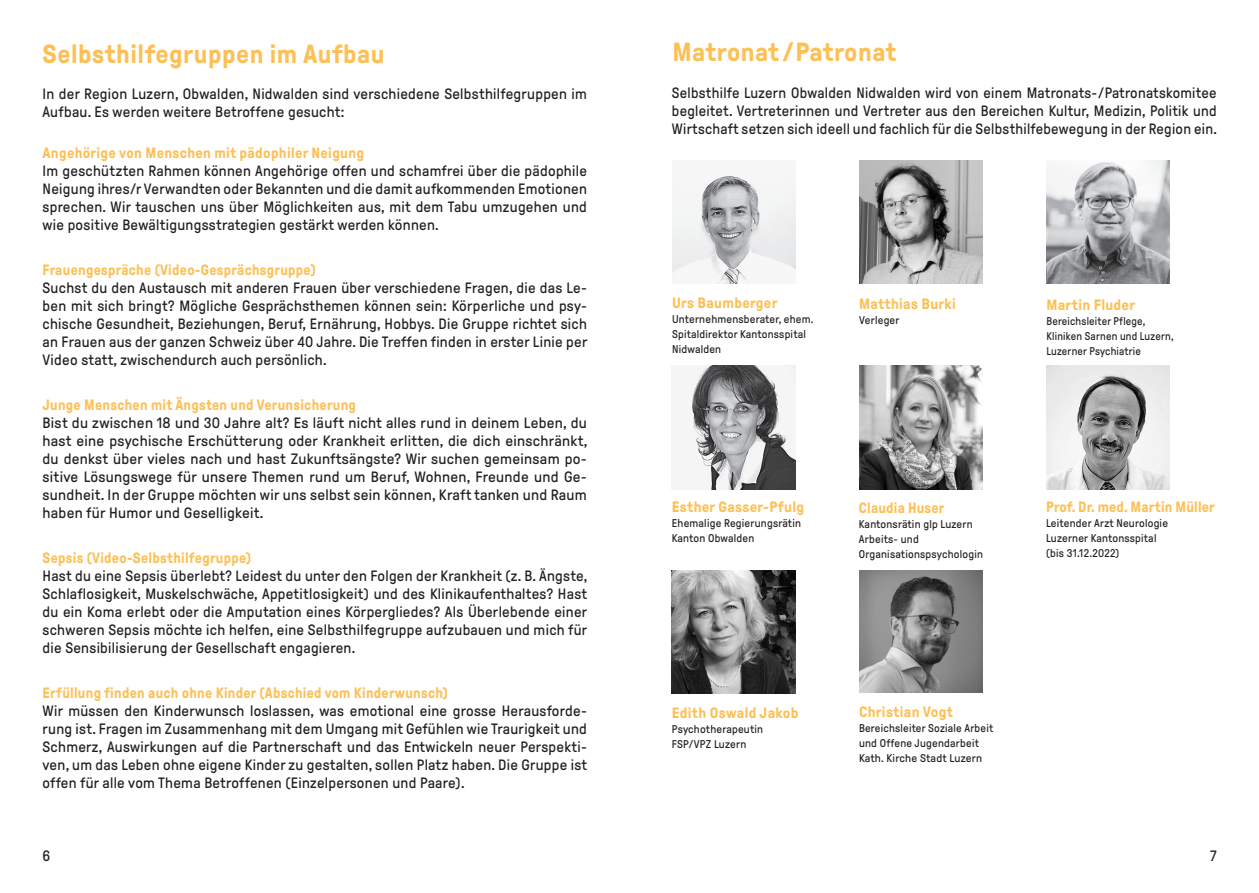
<style>
.page{position:relative;width:1259px;height:893px;background:#fff}
.page>*{position:absolute;margin:0;border:0;box-sizing:border-box;transform-origin:0 0}
.t1{font:700 26.25px "GT Pressura";letter-spacing:.02em;color:#fdc056}
.t2{font:15px/18px "GT Pressura";letter-spacing:.02em;color:#231f20;text-align:justify}
.t3{font:700 15px "GT Pressura";letter-spacing:.02em;color:#fdc056;scale:.96 1}
.t4{font:700 15px "GT Pressura";letter-spacing:.02em;color:#fdc056}
.t5{font:11.25px/15px "GT Pressura";letter-spacing:.02em;color:#231f20}
.t6{font:11.25px/15px "GT Pressura";letter-spacing:.02em;color:#231f20;scale:.96 1}
</style>
<div class="page">
<img style="left:689px;top:366px;width:106px;height:123px">
<img style="left:1046px;top:366px;width:123px;height:123px">
<img style="left:859px;top:366px;width:123px;height:123px">
<img style="left:672px;top:176px;width:123px;height:107px">
<img style="left:672px;top:571px;width:123px;height:123px">
<img style="left:859px;top:571px;width:123px;height:121px">
<img style="left:1046px;top:160px;width:123px;height:123px">
<img style="left:859px;top:160px;width:123px;height:123px">
<h1 class="t1" style="left:43px;top:40px;width:344px">Selbsthilfegruppen im Aufbau</h1>
<h1 class="t1" style="left:672px;top:38px;width:225px">Matronat/Patronat</h1>
<p class="t2" style="left:43px;top:85px;width:546px">In der Region Luzern, Obwalden, Nidwalden sind verschiedene Selbsthilfegruppen im<br>Aufbau. Es werden weitere Betroffene gesucht:</p>
<p class="t4" style="left:43px;top:145px;width:323px">Angehörige von Menschen mit pädophiler Neigung</p>
<p class="t2" style="left:43px;top:162px;width:546px">Im geschützten Rahmen können Angehörige offen und schamfrei über die pädophile Neigung ihres/r Verwandten oder Bekannten und die damit aufkommenden Emotionen sprechen. Wir tauschen uns über Möglichkeiten aus, mit dem Tabu umzugehen und wie positive Bewältigungsstrategien gestärkt werden können.</p>
<p class="t3" style="left:43px;top:262px;width:286px">Frauengespräche (Video-Gesprächsgruppe)</p>
<p class="t2" style="left:43px;top:279px;width:546px">Suchst du den Austausch mit anderen Frauen über verschiedene Fragen, die das Le&shy;ben mit sich bringt? Mögliche Gesprächsthemen können sein: Körperliche und psy&shy;chische Gesundheit, Beziehungen, Beruf, Ernährung, Hobbys. Die Gruppe richtet sich an Frauen aus der ganzen Schweiz über 40 Jahre. Die Treffen finden in erster Linie per Video statt, zwischendurch auch persönlich.</p>
<p class="t3" style="left:43px;top:397px;width:328px">Junge Menschen mit Ängsten und Verunsicherung</p>
<p class="t2" style="left:43px;top:414px;width:546px">Bist du zwischen 18 und 30 Jahre alt? Es läuft nicht alles rund in deinem Leben, du hast eine psychische Erschütterung oder Krankheit erlitten, die dich einschränkt, du denkst über vieles nach und hast Zukunftsängste? Wir suchen gemeinsam po&shy;sitive Lösungswege für unsere Themen rund um Beruf, Wohnen, Freunde und Ge&shy;sundheit. In der Gruppe möchten wir uns selbst sein können, Kraft tanken und Raum haben für Humor und Geselligkeit.</p>
<p class="t3" style="left:43px;top:550px;width:219px">Sepsis (Video-Selbsthilfegruppe)</p>
<p class="t2" style="left:43px;top:567px;width:546px">Hast du eine Sepsis überlebt? Leidest du unter den Folgen der Krankheit (z. B. Ängste, Schlaflosigkeit, Muskelschwäche, Appetitlosigkeit) und des Klinikaufenthaltes? Hast du ein Koma erlebt oder die Amputation eines Körpergliedes? Als Überlebende einer schweren Sepsis möchte ich helfen, eine Selbsthilfegruppe aufzubauen und mich für die Sensibilisierung der Gesellschaft engagieren.</p>
<p class="t3" style="left:43px;top:685px;width:424px">Erfüllung finden auch ohne Kinder (Abschied vom Kinderwunsch)</p>
<p class="t2" style="left:43px;top:702px;width:546px">Wir müssen den Kinderwunsch loslassen, was emotional eine grosse Herausforde&shy;rung ist. Fragen im Zusammenhang mit dem Umgang mit Gefühlen wie Traurigkeit und Schmerz, Auswirkungen auf die Partnerschaft und das Entwickeln neuer Perspekti&shy;ven, um das Leben ohne eigene Kinder zu gestalten, sollen Platz haben. Die Gruppe ist offen für alle vom Thema Betroffenen (Einzelpersonen und Paare).</p>
<p class="t2" style="left:672px;top:84px;width:546px">Selbsthilfe Luzern Obwalden Nidwalden wird von einem Matronats-/Patronatskomitee begleitet. Vertreterinnen und Vertreter aus den Bereichen Kultur, Medizin, Politik und Wirtschaft setzen sich ideell und fachlich für die Selbsthilfebewegung in der Region ein.</p>
<p class="t4" style="left:672px;top:294px;width:107px">Urs Baumberger</p>
<p class="t5" style="left:672px;top:311px;width:143px">Unternehmensberater, ehem.<br>Spitaldirektor Kantonsspital<br>Nidwalden</p>
<p class="t4" style="left:859px;top:296px;width:98px">Matthias Burki</p>
<p class="t5" style="left:859px;top:313px;width:42px">Verleger</p>
<p class="t4" style="left:1046px;top:296px;width:90px">Martin Fluder</p>
<p class="t6" style="left:1046px;top:313px;width:134px">Bereichsleiter Pflege,<br>Kliniken Sarnen und Luzern,<br>Luzerner Psychiatrie</p>
<p class="t4" style="left:1046px;top:498px;width:170px">Prof. Dr. med. Martin Müller</p>
<p class="t5" style="left:1046px;top:515px;width:123px">Leitender Arzt Neurologie<br>Luzerner Kantonsspital (bis 31.12.2022)</p>
<p class="t4" style="left:672px;top:499px;width:134px">Esther Gasser-Pfulg</p>
<p class="t5" style="left:672px;top:516px;width:131px">Ehemalige Regierungsrätin<br>Kanton Obwalden</p>
<p class="t4" style="left:859px;top:500px;width:87px">Claudia Huser</p>
<p class="t5" style="left:859px;top:517px;width:126px">Kantonsrätin glp Luzern<br>Arbeits- und<br>Organisationspsychologin</p>
<p class="t4" style="left:859px;top:703px;width:95px">Christian Vogt</p>
<p class="t5" style="left:859px;top:720px;width:136px">Bereichsleiter Soziale Arbeit und Offene Jugendarbeit<br>Kath. Kirche Stadt Luzern</p>
<p class="t4" style="left:672px;top:705px;width:128px">Edith Oswald Jakob</p>
<p class="t5" style="left:672px;top:722px;width:93px">Psychotherapeutin<br>FSP/VPZ Luzern</p>
<p class="t2" style="left:43px;top:847px;width:9px">6</p>
<p class="t2" style="left:1210px;top:847px;width:8px">7</p>
</div>
